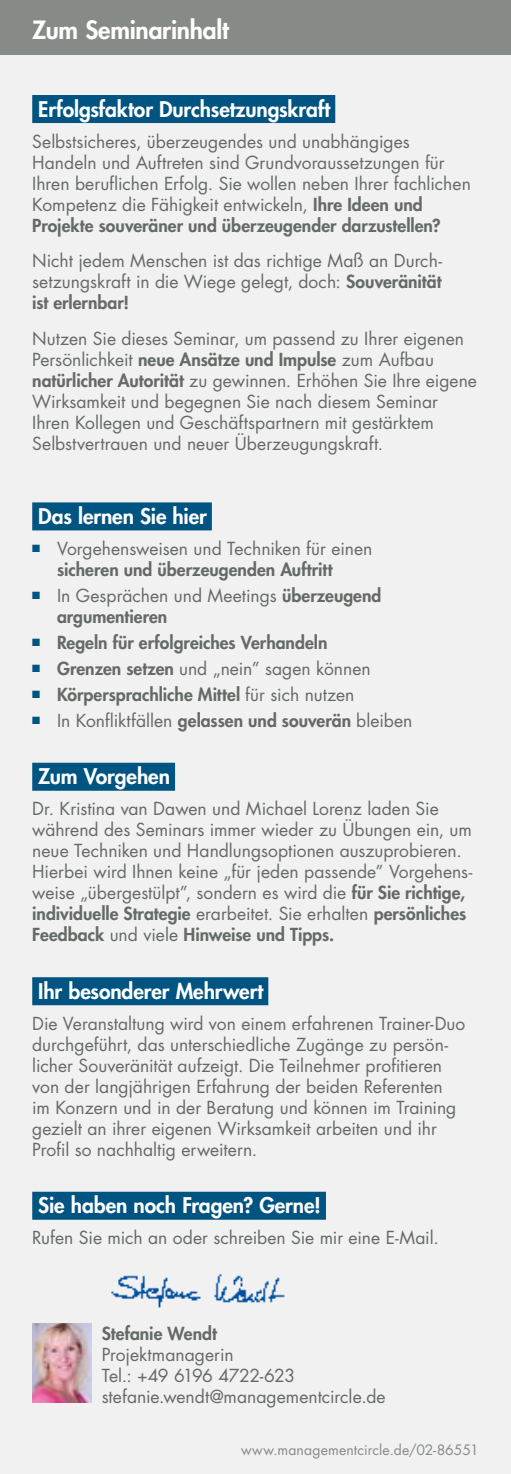
<style>
.page{position:relative;width:511px;height:1474px;background:#fff}
.page>*{position:absolute;margin:0;border:0;box-sizing:border-box;transform-origin:0 0}
.t1{font:800 24.5px "Futura Std";letter-spacing:-.01em;color:#fff}
.t2{font:800 21px "Futura Std";letter-spacing:-.005em;color:#fff}
.t3{font:17.5px/21px "Futura Std";color:#656a66}
.t4{font:800 17.5px/21px "Futura Std";color:#656a66}
.t5{font:14px "Futura Std";letter-spacing:.01em;color:#868b87}
.s1{font-weight:800}
.s2{color:#005481}
.s3{font-weight:400}
</style>
<div class="page">
<div style="left:0;top:36px;width:511px;height:1437px;background:#f0f1f0"></div>
<div style="left:0;top:0;width:511px;height:55px;background:#868b87"></div>
<div style="left:32px;top:95px;width:303px;height:28px;background:#005481"></div>
<div style="left:32px;top:502px;width:180px;height:28px;background:#005481"></div>
<div style="left:32px;top:762px;width:143px;height:28px;background:#005481"></div>
<div style="left:32px;top:977px;width:236px;height:28px;background:#005481"></div>
<div style="left:32px;top:1191px;width:294px;height:28px;background:#005481"></div>
<img style="left:32px;top:1323px;width:60px;height:79px">
<img style="left:111px;top:1274px;width:174px;height:34px">
<h1 class="t1" style="left:32px;top:14px;width:198px">Zum Seminarinhalt</h1>
<p class="t2" style="left:38px;top:95px;width:293px">Erfolgsfaktor Durchsetzungskraft</p>
<p class="t3" style="left:32px;top:131px;width:440px">Selbstsicheres, überzeugendes und unabhängiges Handeln und Auftreten sind Grundvoraussetzungen für Ihren beruflichen Erfolg. Sie wollen neben Ihrer fachlichen Kompetenz die Fähigkeit entwickeln, <span class="s1">Ihre Ideen und Projekte souveräner und überzeugender darzustellen?</span></p>
<p class="t3" style="left:32px;top:251px;width:411px;text-align:justify">Nicht jedem Menschen ist das richtige Maß an Durch&shy;setzungskraft in die Wiege gelegt, doch: <span class="s1">Souveränität ist erlernbar!</span></p>
<p class="t3" style="left:32px;top:328px;width:446px">Nutzen Sie dieses Seminar, um passend zu Ihrer eigenen Persönlichkeit <span class="s1">neue Ansätze und Impulse</span> zum Aufbau <span class="s1">natürlicher Autorität</span> zu gewinnen. Erhöhen Sie Ihre eigene Wirksamkeit und begegnen Sie nach diesem Seminar Ihren Kollegen und Geschäftspartnern mit gestärktem Selbstvertrauen und neuer Überzeugungskraft.</p>
<p class="t2" style="left:38px;top:503px;width:170px">Das lernen Sie hier</p>
<p class="t3" style="left:57px;top:538px;width:317px;text-indent:-25px"><span class="s2">■</span> Vorgehensweisen und Techniken für einen <span class="s1">sicheren und überzeugenden Auftritt</span></p>
<p class="t4" style="left:57px;top:585px;width:326px;text-indent:-25px"><span class="s2">■</span> <span class="s3">In Gesprächen und Meetings</span> überzeugend argumentieren</p>
<p class="t4" style="left:32px;top:632px;width:297px"><span class="s2">■</span> Regeln für erfolgreiches Verhandeln</p>
<p class="t3" style="left:32px;top:658px;width:340px"><span class="s2">■</span> <span class="s1">Grenzen setzen</span> und „nein” sagen können</p>
<p class="t4" style="left:32px;top:684px;width:324px"><span class="s2">■</span> Körpersprachliche Mittel <span class="s3">für sich nutzen</span></p>
<p class="t3" style="left:32px;top:710px;width:382px"><span class="s2">■</span> In Konfliktfällen <span class="s1">gelassen und souverän</span> bleiben</p>
<p class="t2" style="left:38px;top:763px;width:133px">Zum Vorgehen</p>
<p class="t3" style="left:32px;top:798px;width:442px">Dr. Kristina van Dawen und Michael Lorenz laden Sie während des Seminars immer wieder zu Übungen ein, um neue Techniken und Handlungsoptionen auszuprobieren.<br>Hierbei wird Ihnen keine „für jeden passende” Vorgehens&shy;weise „übergestülpt”, sondern es wird die <span class="s1">für Sie richtige, individuelle Strategie</span> erarbeitet. Sie erhalten <span class="s1">persönliches Feedback</span> und viele <span class="s1">Hinweise und Tipps.</span></p>
<p class="t2" style="left:38px;top:977px;width:227px">Ihr besonderer Mehrwert</p>
<p class="t3" style="left:32px;top:1013px;width:435px">Die Veranstaltung wird von einem erfahrenen Trainer-Duo durchgeführt, das unterschiedliche Zugänge zu persön&shy;licher Souveränität aufzeigt. Die Teilnehmer profitieren von der langjährigen Erfahrung der beiden Referenten<br>im Konzern und in der Beratung und können im Training gezielt an ihrer eigenen Wirksamkeit arbeiten und ihr Profil so nachhaltig erweitern.</p>
<p class="t2" style="left:38px;top:1192px;width:284px">Sie haben noch Fragen? Gerne!</p>
<p class="t3" style="left:32px;top:1227px;width:408px">Rufen Sie mich an oder schreiben Sie mir eine E-Mail.</p>
<p class="t4" style="left:102px;top:1322px;width:117px">Stefanie Wendt</p>
<p class="t3" style="left:102px;top:1343px;width:285px">Projektmanagerin<br>Tel.: +49 6196 4722-623 stefanie.wendt@managementcircle.de</p>
<p class="t5" style="left:241px;top:1440px;width:239px">www.managementcircle.de/02-86551</p>
</div>
